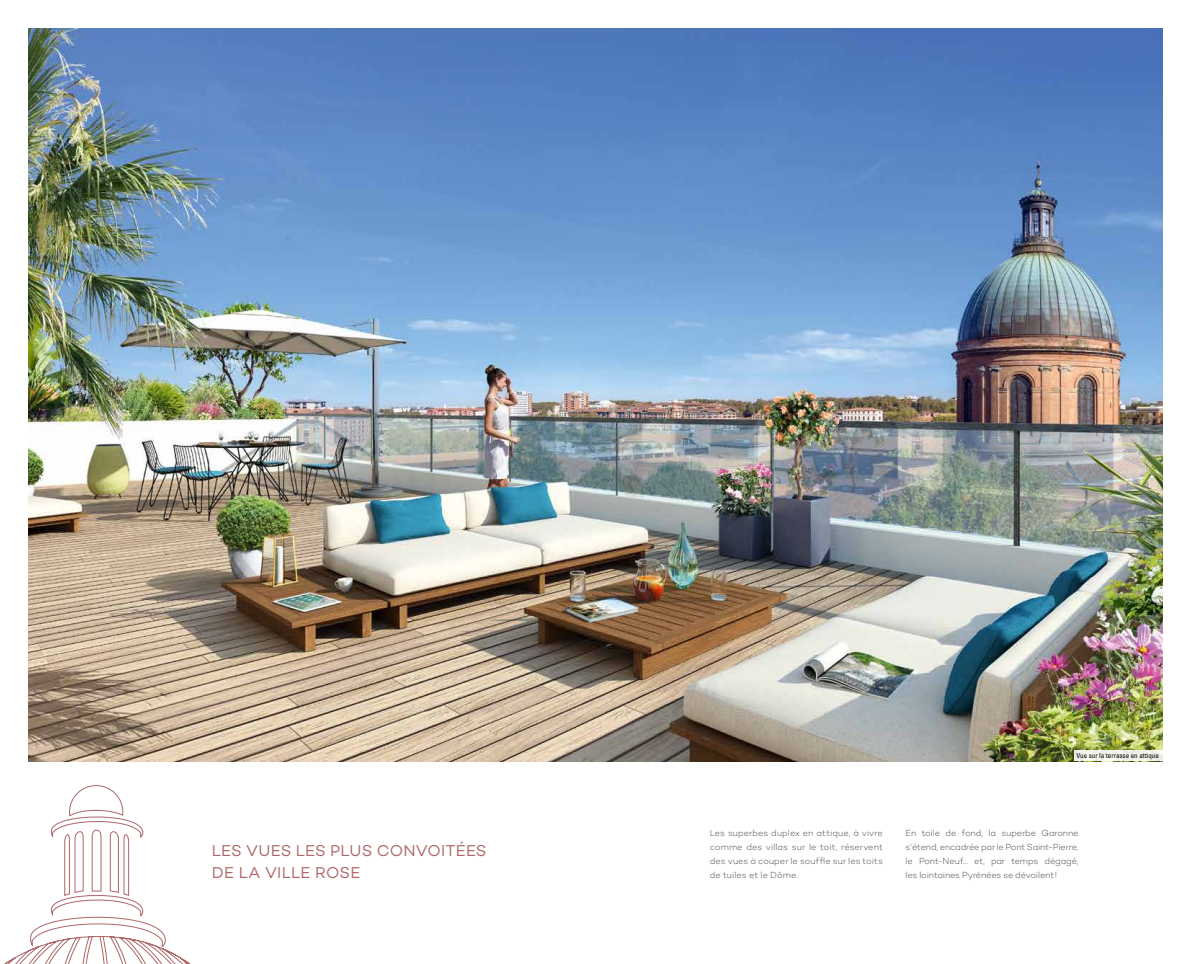
<style>
.page{position:relative;width:1191px;height:964px;background:#fff}
.page>*{position:absolute;margin:0;border:0;box-sizing:border-box;transform-origin:0 0}
.t1{font:16px/22px "Campton";letter-spacing:.01em;color:#ac6766}
.t2{font:300 9px/14px "Campton";color:#484847;text-align:justify}
.t3{font:condensed 7px "Univers LT Std";color:#000}
</style>
<div class="page">
<img style="left:28px;top:28px;width:1134px;height:733px">
<svg style="left:4px;top:785px;width:187px;height:179px"></svg>
<div style="left:1073px;top:750px;width:89px;height:11px;background:#f1f3ea"></div>
<p class="t3" style="left:1076px;top:751px;width:84px">Vue sur la terrasse en attique</p>
<h1 class="t1" style="left:212px;top:839px;width:276px">LES VUES LES PLUS CONVOITÉES<br>DE LA VILLE ROSE</h1>
<p class="t2" style="left:710px;top:825px;width:174px">Les superbes duplex en attique, à vivre comme des villas sur le toit, réservent des vues à couper le souffle sur les toits de tuiles et le Dôme.</p>
<p class="t2" style="left:905px;top:825px;width:174px">En toile de fond, la superbe Garonne s’étend, encadrée par le Pont Saint-Pierre, le Pont-Neuf… et, par temps dégagé, les lointaines Pyrénées se dévoilent!</p>
</div>
